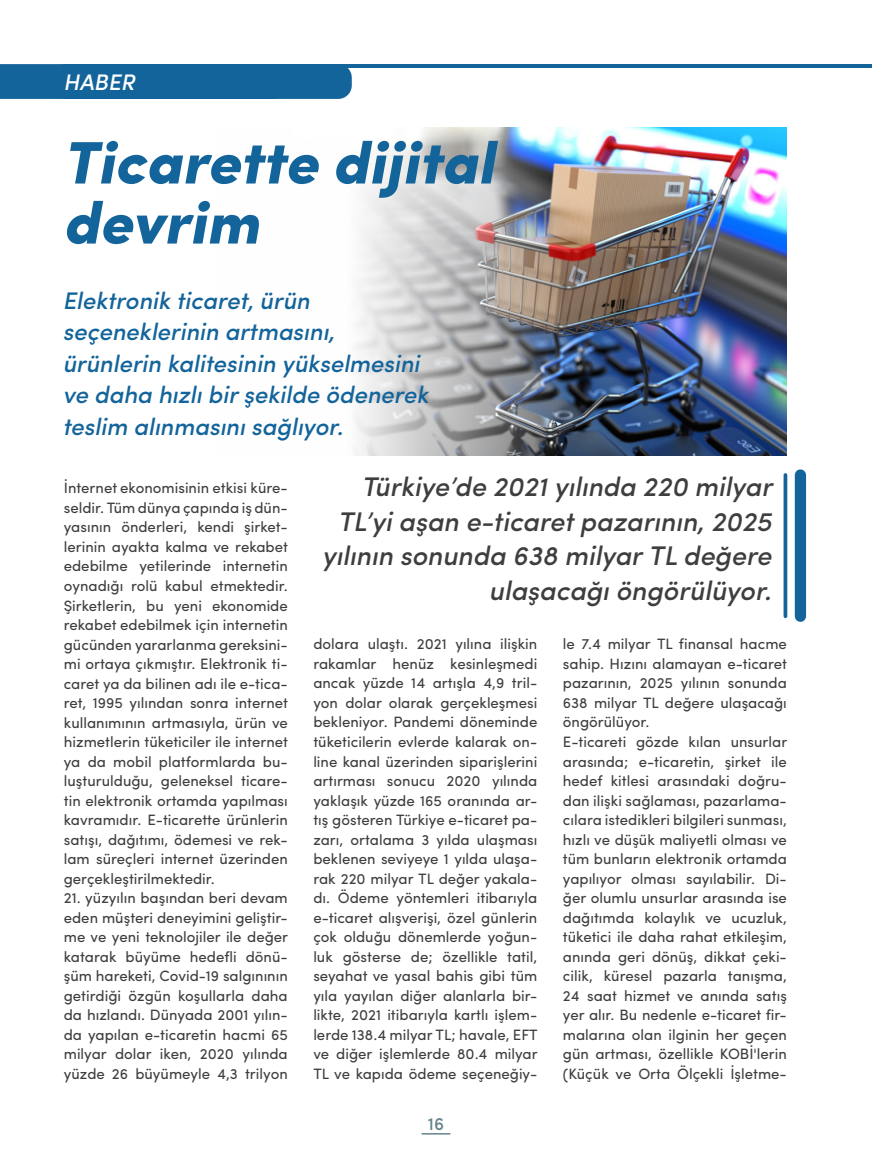
<style>
.page{position:relative;width:872px;height:1170px;background:#fff}
.page>*{position:absolute;margin:0;border:0;box-sizing:border-box;transform-origin:0 0}
.Başlık{font:italic 900 60px "Sofia Pro";color:#13649b}
.Spot{font:italic 500 27px/34.5px "Sofia Pro";color:#3e3e3f;text-align:right}
.Resimaltı{font:italic 500 24px/31.5px "Sofia Pro";color:#13649b}
.t1{font:italic 500 22.5px "Sofia Pro";color:#fff}
.t2{font:500 18px "Sofia Pro";color:#65838c}
.metin{font:15px/19.5px "Sofia Pro";color:#3e3e3f;text-align:justify}
</style>
<div class="page">
<hr style="left:421px;top:1132px;width:29px;height:2px;background:#65838c">
<img style="left:355px;top:128px;width:432px;height:327px">
<hr style="left:260px;top:64px;width:611px;height:3px;background:#13649b">
<div style="left:0;top:64px;width:352px;height:35px;background:#13649b"></div>
<div style="left:64px;top:64px;width:211px;height:35px;background:#13649b"></div>
<svg style="left:783px;top:475px;width:4px;height:141px"></svg>
<div style="left:794px;top:475px;width:12px;height:141px;background:#13649b"></div>
<p class="t1" style="left:64px;top:65px;width:73px">HABER</p>
<p class="Başlık" style="left:63px;top:115px;width:433px">Ticarette dijital</p>
<p class="Başlık" style="left:63px;top:175px;width:198px">devrim</p>
<p class="Resimaltı" style="left:63px;top:283px;width:367px">Elektronik ticaret, ürün seçeneklerinin artmasını, ürünlerin kalitesinin yükselmesini ve daha hızlı bir şekilde ödenerek teslim alınmasını sağlıyor.</p>
<p class="metin" style="left:64px;top:477px;width:226px">İnternet ekonomisinin etkisi küre&shy;seldir. Tüm dünya çapında iş dün&shy;yasının önderleri, kendi şirket&shy;lerinin ayakta kalma ve rekabet edebilme yetilerinde internetin oynadığı rolü kabul etmektedir.<br>Şirketlerin, bu yeni ekonomide rekabet edebilmek için internetin gücünden yararlanma gereksini&shy;mi ortaya çıkmıştır. Elektronik ti&shy;caret ya da bilinen adı ile e-tica&shy;ret, 1995 yılından sonra internet kullanımının artmasıyla, ürün ve hizmetlerin tüketiciler ile internet ya da mobil platformlarda bu&shy;luşturulduğu, geleneksel ticare&shy;tin elektronik ortamda yapılması kavramıdır. E-ticarette ürünlerin satışı, dağıtımı, ödemesi ve rek&shy;lam süreçleri internet üzerinden gerçekleştirilmektedir.</p>
<p class="metin" style="left:64px;top:887px;width:226px">21. yüzyılın başından beri devam eden müşteri deneyimini geliştir&shy;me ve yeni teknolojiler ile değer katarak büyüme hedefli dönü&shy;şüm hareketi, Covid-19 salgınının getirdiği özgün koşullarla daha da hızlandı. Dünyada 2001 yılın&shy;da yapılan e-ticaretin hacmi 65 milyar dolar iken, 2020 yılında yüzde 26 büyümeyle 4,3 trilyon</p>
<p class="Spot" style="left:322px;top:467px;width:451px">Türkiye’de 2021 yılında 220 milyar TL’yi aşan e-ticaret pazarının, 2025 yılının sonunda 638 milyar TL değere ulaşacağı öngörülüyor.</p>
<p class="metin" style="left:313px;top:633px;width:226px">dolara ulaştı. 2021 yılına ilişkin rakamlar henüz kesinleşmedi ancak yüzde 14 artışla 4,9 tril&shy;yon dolar olarak gerçekleşmesi bekleniyor. Pandemi döneminde tüketicilerin evlerde kalarak on&shy;line kanal üzerinden siparişlerini artırması sonucu 2020 yılında yaklaşık yüzde 165 oranında ar&shy;tış gösteren Türkiye e-ticaret pa&shy;zarı, ortalama 3 yılda ulaşması beklenen seviyeye 1 yılda ulaşa&shy;rak 220 milyar TL değer yakala&shy;dı. Ödeme yöntemleri itibarıyla e-ticaret alışverişi, özel günlerin çok olduğu dönemlerde yoğun&shy;luk gösterse de; özellikle tatil, seyahat ve yasal bahis gibi tüm yıla yayılan diğer alanlarla bir&shy;likte, 2021 itibarıyla kartlı işlem&shy;lerde 138.4 milyar TL; havale, EFT ve diğer işlemlerde 80.4 milyar TL ve kapıda ödeme seçeneğiy-</p>
<p class="metin" style="left:563px;top:633px;width:226px">le 7.4 milyar TL finansal hacme sahip. Hızını alamayan e-ticaret pazarının, 2025 yılının sonunda 638 milyar TL değere ulaşacağı öngörülüyor.</p>
<p class="metin" style="left:563px;top:730px;width:226px">E-ticareti gözde kılan unsurlar arasında; e-ticaretin, şirket ile hedef kitlesi arasındaki doğru&shy;dan ilişki sağlaması, pazarlama&shy;cılara istedikleri bilgileri sunması, hızlı ve düşük maliyetli olması ve tüm bunların elektronik ortamda yapılıyor olması sayılabilir. Di&shy;ğer olumlu unsurlar arasında ise dağıtımda kolaylık ve ucuzluk, tüketici ile daha rahat etkileşim, anında geri dönüş, dikkat çeki&shy;cilik, küresel pazarla tanışma, 24 saat hizmet ve anında satış yer alır. Bu nedenle e-ticaret fir&shy;malarına olan ilginin her geçen gün artması, özellikle KOBİ'lerin (Küçük ve Orta Ölçekli İşletme-</p>
<p class="t2" style="left:428px;top:1109px;width:18px">16</p>
</div>
